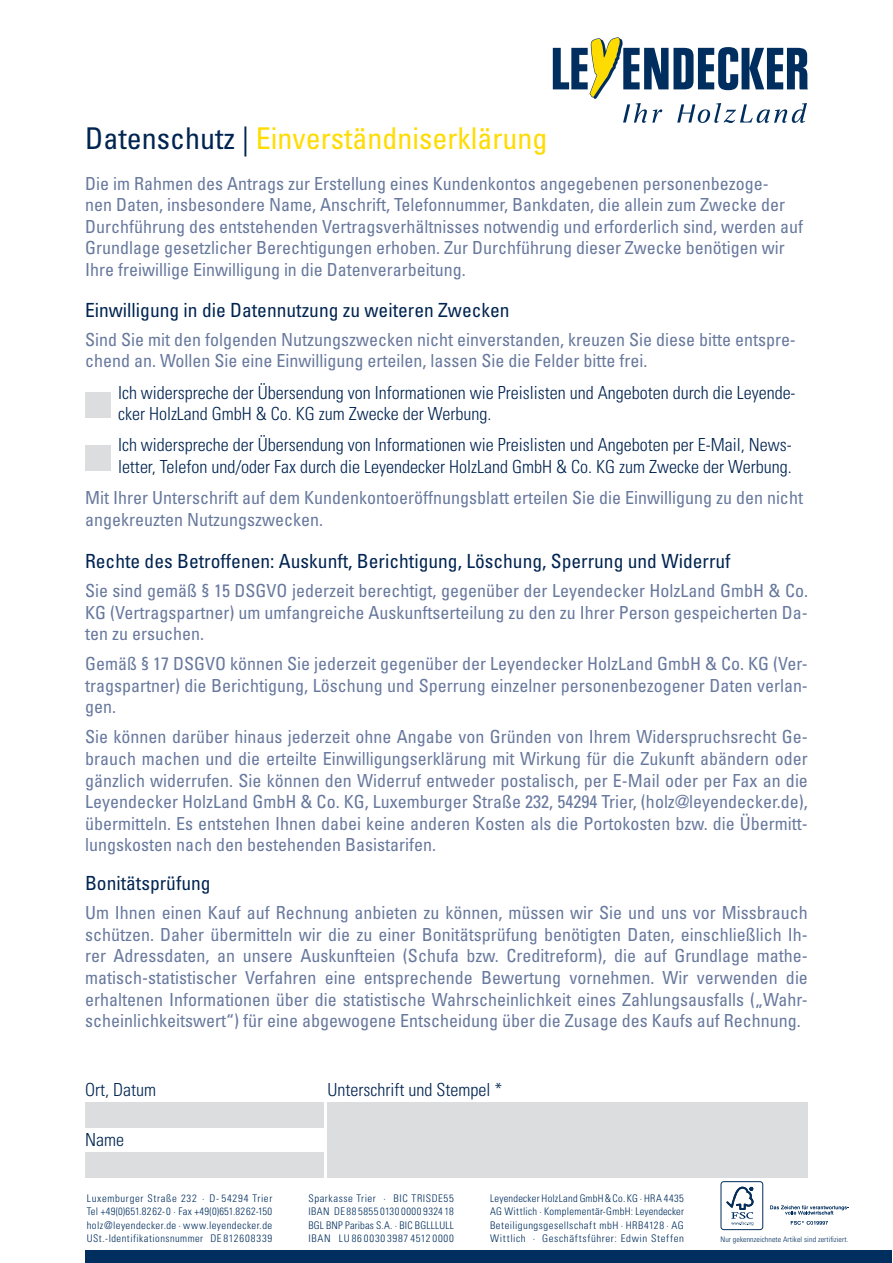
<style>
.page{position:relative;width:893px;height:1263px;background:#fff}
.page>*{position:absolute;margin:0;border:0;box-sizing:border-box;transform-origin:0 0}
.t1{font:condensed 30px "Univers LT Std";color:#ffdc01}
.t2{font:condensed 19.5px "Univers LT Std";color:#002451}
.t3{font:condensed 18px/21.6px "Univers LT Std";color:#68799e;text-align:justify}
.t4{font:300 condensed 18px/21.6px "Univers LT Std";color:#002451}
.t5{font:300 condensed 10.5px/13.5px "Univers LT Std";letter-spacing:.05em;color:#002e5e;text-align:justify}
.t6{font:300 condensed 7.5px "Univers LT Std";letter-spacing:.01em;color:#002e5e;scale:1.04 1}
.s1{color:#002451}
</style>
<div class="page">
<div style="left:85px;top:1102px;width:238px;height:25px;background:#dcdddf"></div>
<div style="left:327px;top:1102px;width:481px;height:76px;background:#dcdddf"></div>
<div style="left:85px;top:1152px;width:238px;height:26px;background:#dcdddf"></div>
<div style="left:85px;top:392px;width:26px;height:26px;background:#dcdddf"></div>
<div style="left:85px;top:445px;width:26px;height:25px;background:#dcdddf"></div>
<svg style="left:553px;top:37px;width:255px;height:86px"></svg>
<div style="left:721px;top:1181px;width:42px;height:49px;border:1px solid #002e5e;border-radius:3px"></div>
<svg style="left:726px;top:1187px;width:27px;height:38px"></svg>
<svg style="left:770px;top:1205px;width:79px;height:9px"></svg>
<svg style="left:791px;top:1221px;width:37px;height:3px"></svg>
<div style="left:85px;top:1250px;width:807px;height:13px;background:#002e5e"></div>
<p class="t1" style="left:85px;top:120px;width:464px"><span class="s1">Datenschutz |</span> Einverständniserklärung</p>
<p class="t3" style="left:85px;top:172px;width:720px;text-align:left">Die im Rahmen des Antrags zur Erstellung eines Kundenkontos angegebenen personenbezoge-<br>nen Daten, insbesondere Name, Anschrift, Telefonnummer, Bankdaten, die allein zum Zwecke der Durchführung des entstehenden Vertragsverhältnisses notwendig und erforderlich sind, werden auf Grundlage gesetzlicher Berechtigungen erhoben. Zur Durchführung dieser Zwecke benötigen wir Ihre freiwillige Einwilligung in die Datenverarbeitung.</p>
<p class="t2" style="left:85px;top:297px;width:426px">Einwilligung in die Datennutzung zu weiteren Zwecken</p>
<p class="t3" style="left:85px;top:328px;width:712px">Sind Sie mit den folgenden Nutzungszwecken nicht einverstanden, kreuzen Sie diese bitte entspre&shy;chend an. Wollen Sie eine Einwilligung erteilen, lassen Sie die Felder bitte frei.</p>
<p class="t4" style="left:118px;top:381px;width:679px">Ich widerspreche der Übersendung von Informationen wie Preislisten und Angeboten durch die Leyende&shy;cker HolzLand GmbH &amp; Co. KG zum Zwecke der Werbung.</p>
<p class="t4" style="left:118px;top:434px;width:675px">Ich widerspreche der Übersendung von Informationen wie Preislisten und Angeboten per E-Mail, News&shy;letter, Telefon und/oder Fax durch die Leyendecker HolzLand GmbH &amp; Co. KG zum Zwecke der Werbung.</p>
<p class="t3" style="left:85px;top:487px;width:719px">Mit Ihrer Unterschrift auf dem Kundenkontoeröffnungsblatt erteilen Sie die Einwilligung zu den nicht angekreuzten Nutzungszwecken.</p>
<p class="t2" style="left:85px;top:549px;width:647px">Rechte des Betroffenen: Auskunft, Berichtigung, Löschung, Sperrung und Widerruf</p>
<p class="t3" style="left:85px;top:580px;width:724px">Sie sind gemäß § 15 DSGVO jederzeit berechtigt, gegenüber der Leyendecker HolzLand GmbH &amp; Co.<br>KG (Vertragspartner) um umfangreiche Auskunftserteilung zu den zu Ihrer Person gespeicherten Da&shy;ten zu ersuchen.</p>
<p class="t3" style="left:85px;top:653px;width:724px">Gemäß § 17 DSGVO können Sie jederzeit gegenüber der Leyendecker HolzLand GmbH &amp; Co. KG (Ver&shy;tragspartner) die Berichtigung, Löschung und Sperrung einzelner personenbezogener Daten verlan&shy;gen.</p>
<p class="t3" style="left:85px;top:726px;width:724px">Sie können darüber hinaus jederzeit ohne Angabe von Gründen von Ihrem Widerspruchsrecht Ge&shy;brauch machen und die erteilte Einwilligungserklärung mit Wirkung für die Zukunft abändern oder gänzlich widerrufen. Sie können den Widerruf entweder postalisch, per E-Mail oder per Fax an die Leyendecker HolzLand GmbH &amp; Co. KG, Luxemburger Straße 232, 54294 Trier, (holz@leyendecker.de), übermitteln. Es entstehen Ihnen dabei keine anderen Kosten als die Portokosten bzw. die Übermitt&shy;lungskosten nach den bestehenden Basistarifen.</p>
<p class="t2" style="left:85px;top:871px;width:127px">Bonitätsprüfung</p>
<p class="t3" style="left:85px;top:902px;width:724px">Um Ihnen einen Kauf auf Rechnung anbieten zu können, müssen wir Sie und uns vor Missbrauch schützen. Daher übermitteln wir die zu einer Bonitätsprüfung benötigten Daten, einschließlich Ih&shy;rer Adressdaten, an unsere Auskunfteien (Schufa bzw. Creditreform), die auf Grundlage mathe&shy;matisch-statistischer Verfahren eine entsprechende Bewertung vornehmen. Wir verwenden die erhaltenen Informationen über die statistische Wahrscheinlichkeit eines Zahlungsausfalls („Wahr&shy;scheinlichkeitswert“) für eine abgewogene Entscheidung über die Zusage des Kaufs auf Rechnung.</p>
<p class="t4" style="left:85px;top:1078px;width:73px">Ort, Datum</p>
<p class="t4" style="left:327px;top:1078px;width:176px">Unterschrift und Stempel *</p>
<p class="t4" style="left:85px;top:1129px;width:40px">Name</p>
<p class="t5" style="left:308px;top:1191px;width:147px">Sparkasse Trier · BIC TRISDE55<br>IBAN DE 88 5855 0130 0000 9324 18<br>BGL BNP Paribas S.A. · BIC BGLLLULL IBAN LU 86 0030 3987 4512 0000</p>
<p class="t5" style="left:87px;top:1191px;width:187px">Luxemburger Straße 232 · D- 54294 Trier Tel +49(0)651.82 62- 0 · Fax +49(0)651.82 62-150 holz@leyendecker.de · www.leyendecker.de USt.-Identifikationsnummer DE 812608339</p>
<p class="t5" style="left:490px;top:1191px;width:195px">Leyendecker HolzLand GmbH &amp; Co. KG · HRA 4435<br>AG Wittlich · Komplementär-GmbH: Leyendecker Beteiligungsgesellschaft mbH · HRB4128 · AG Wittlich · Geschäftsführer: Edwin Steffen</p>
<p class="t6" style="left:720px;top:1235px;width:124px">Nur gekennzeichnete Artikel sind zertifiziert.</p>
</div>
